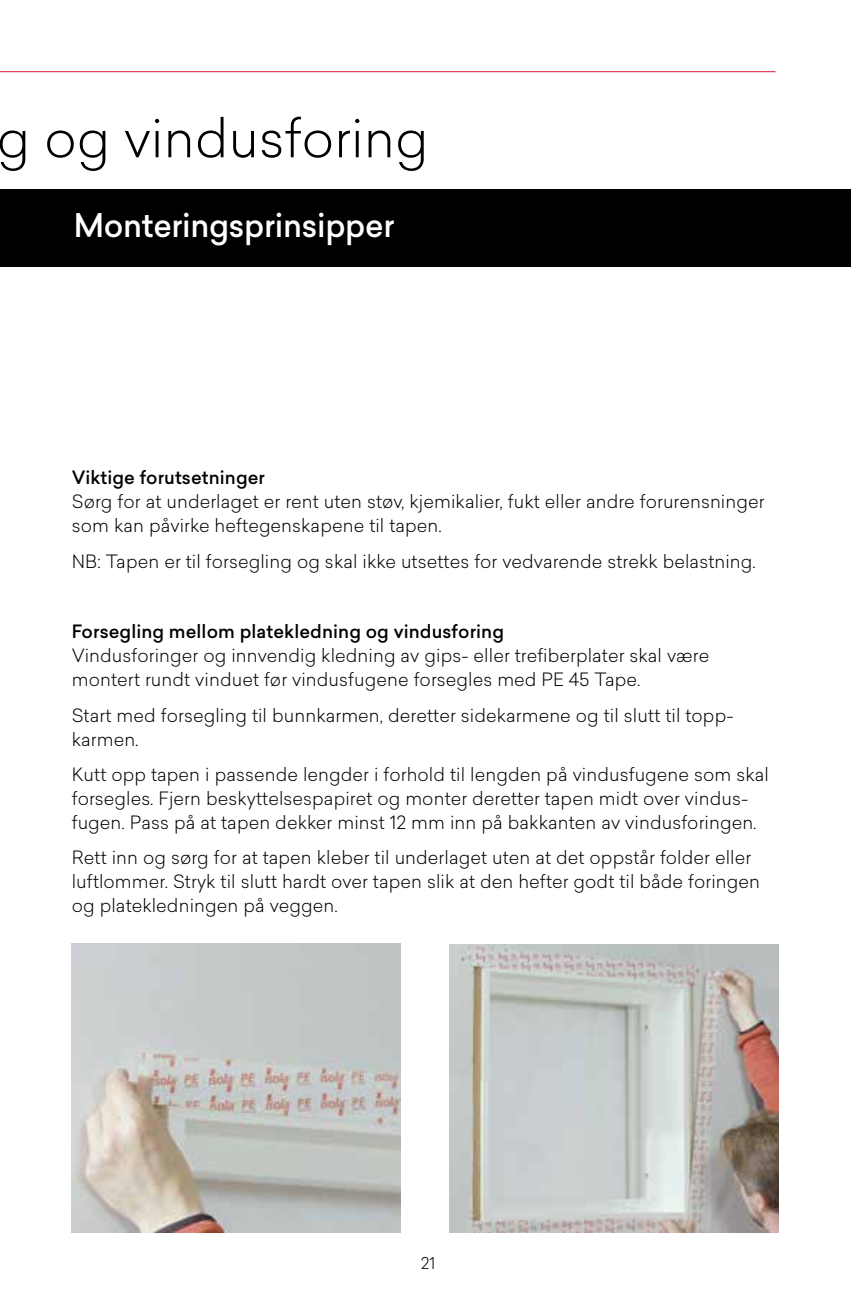
<style>
.page{position:relative;width:851px;height:1304px;background:#fff}
.page>*{position:absolute;margin:0;border:0;box-sizing:border-box;transform-origin:0 0}
.t1{font:300 52px "Sailec";color:#000}
.t2{font:500 32px "Sailec";letter-spacing:-.01em;color:#fff}
.t3{font:300 18px/24px "Sailec";letter-spacing:.005em;color:#000}
.t4{font:500 18px "Sailec";letter-spacing:.005em;color:#000}
.t5{font:300 16px "Sailec";color:#000}
</style>
<div class="page">
<hr style="left:0;top:71px;width:775px;height:1px;background:#df1831">
<div style="left:0;top:189px;width:850px;height:77px;background:#000"></div>
<img style="left:450px;top:945px;width:328px;height:287px">
<img style="left:72px;top:943px;width:329px;height:289px">
<h1 class="t1" style="left:-3px;top:102px;width:433px">g og vindusforing</h1>
<h2 class="t2" style="left:74px;top:203px;width:322px">Monteringsprinsipper</h2>
<p class="t4" style="left:72px;top:465px;width:195px">Viktige forutsetninger</p>
<p class="t3" style="left:72px;top:489px;width:694px">Sørg for at underlaget er rent uten støv, kjemikalier, fukt eller andre forurensninger som kan påvirke heftegenskapene til tapen.</p>
<p class="t3" style="left:72px;top:548px;width:685px">NB: Tapen er til forsegling og skal ikke utsettes for vedvarende strekk belastning.</p>
<p class="t4" style="left:72px;top:619px;width:433px">Forsegling mellom platekledning og vindusforing</p>
<p class="t3" style="left:72px;top:643px;width:639px">Vindusforinger og innvendig kledning av gips- eller trefiberplater skal være montert rundt vinduet før vindusfugene forsegles med PE 45 Tape.</p>
<p class="t3" style="left:72px;top:702px;width:663px">Start med forsegling til bunnkarmen, deretter sidekarmene og til slutt til topp&shy;karmen.</p>
<p class="t3" style="left:72px;top:762px;width:698px">Kutt opp tapen i passende lengder i forhold til lengden på vindusfugene som skal forsegles. Fjern beskyttelsespapiret og monter deretter tapen midt over vindus&shy;fugen. Pass på at tapen dekker minst 12 mm inn på bakkanten av vindusforingen.</p>
<p class="t3" style="left:72px;top:845px;width:689px">Rett inn og sørg for at tapen kleber til underlaget uten at det oppstår folder eller luftlommer. Stryk til slutt hardt over tapen slik at den hefter godt til både foringen og platekledningen på veggen.</p>
<p class="t5" style="left:420px;top:1252px;width:16px">21</p>
</div>
